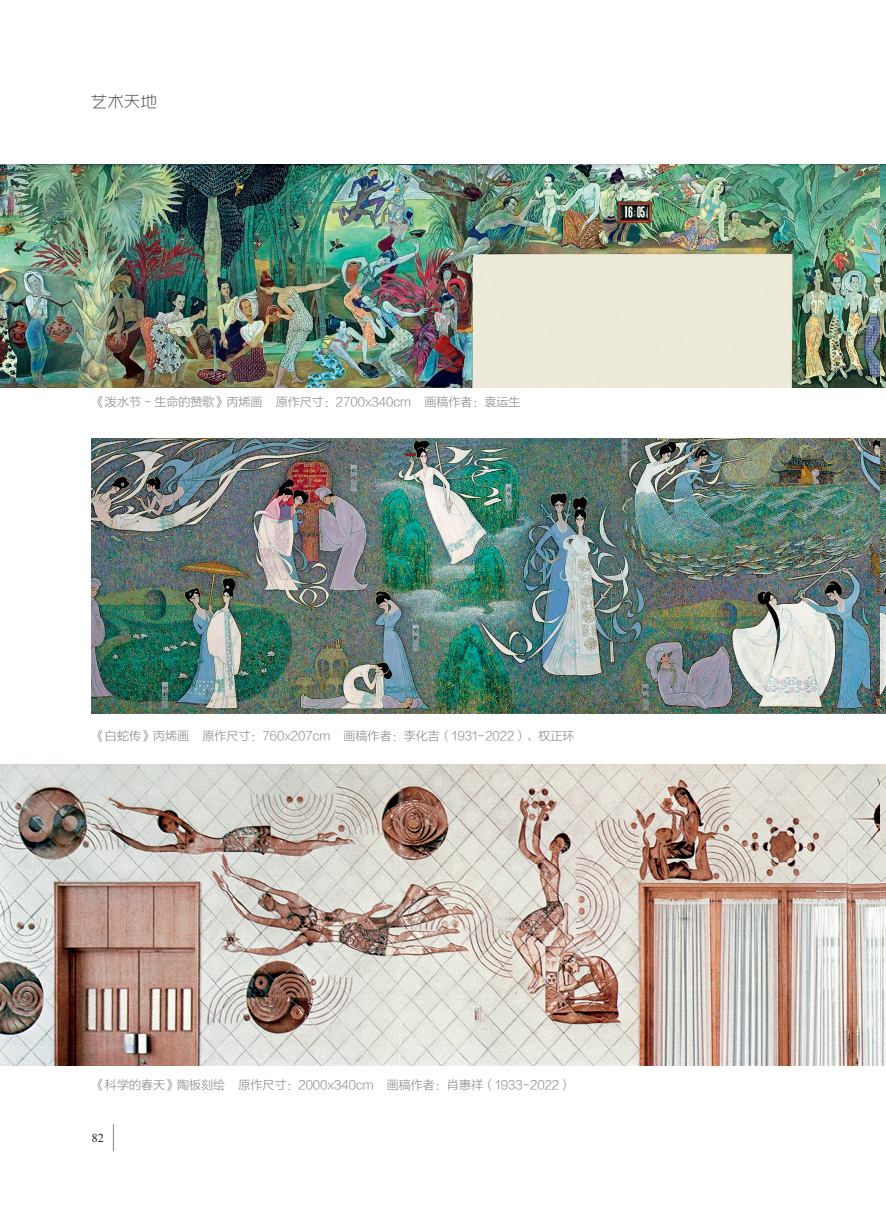
<style>
.page{position:relative;width:886px;height:1205px;background:#fff}
.page>*{position:absolute;margin:0;border:0;box-sizing:border-box;transform-origin:0 0}
.t1{font:300 15px "RTWS Yue Go Trial";color:#505052;scale:1.1 1}
.图注{font:12px "Lantinghei SC Extralight";color:#808285}
.t2{font:12px "Times";color:#231f20}
</style>
<div class="page">
<svg style="left:113px;top:1124px;width:1px;height:27px"></svg>
<img style="left:92px;top:438px;width:793px;height:275px">
<img style="left:0;top:764px;width:885px;height:300px">
<img style="left:0;top:164px;width:885px;height:223px">
<p class="t1" style="left:91px;top:94px;width:61px">艺术天地</p>
<p class="图注" style="left:93px;top:395px;width:429px">《泼水节 - 生命的赞歌》丙烯画 原作尺寸：2700x340cm 画稿作者：袁运生</p>
<p class="图注" style="left:93px;top:729px;width:483px">《白蛇传》丙烯画 原作尺寸：760x207cm 画稿作者：李化吉（1931-2022）、权正环</p>
<p class="图注" style="left:93px;top:1078px;width:479px">《科学的春天》陶板刻绘 原作尺寸：2000x340cm 画稿作者：肖惠祥（1933-2022）</p>
<p class="t2" style="left:92px;top:1126px;width:13px">82</p>
</div>
